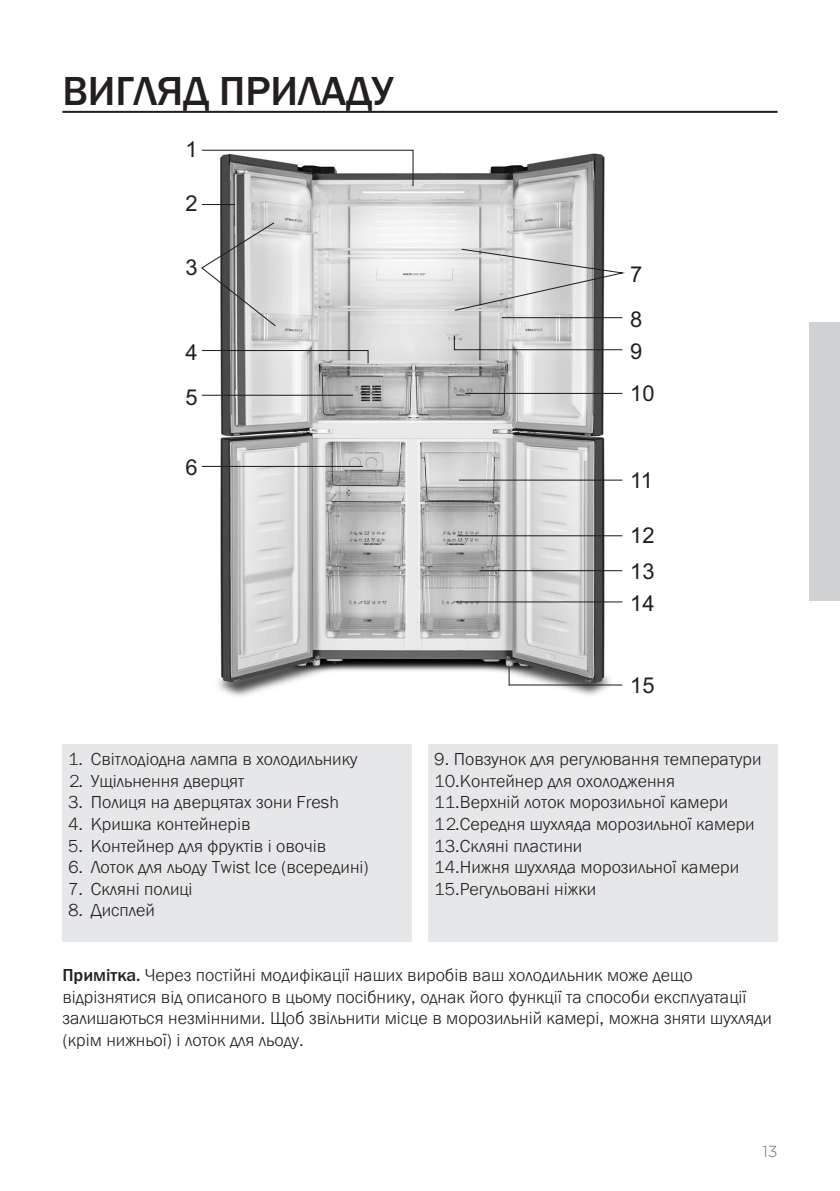
<style>
.page{position:relative;width:840px;height:1191px;background:#fff}
.page>*{position:absolute;margin:0;border:0;box-sizing:border-box;transform-origin:0 0}
.glavni_naslov{font:500 42px "Franklin Gothic URW";color:#231f20}
.t1{font:21.8px/44.4px "Arial";color:#231f20}
.seznam_stevilke_opis{font:300 18px "Franklin Gothic URW";color:#231f20}
.seznam{font:300 18px/21.6px "Franklin Gothic URW";color:#231f20}
.t2{font:300 16px "Gotham";color:#6c6d70}
.s1{font-weight:500}
</style>
<div class="page">
<hr style="left:62px;top:111px;width:715px;height:2px;background:#231f20">
<div style="left:808px;top:322px;width:31px;height:279px;background:#d1d2d4"></div>
<img style="left:219px;top:153px;width:390px;height:544px">
<svg style="left:201px;top:149px;width:213px;height:38px"></svg>
<svg style="left:201px;top:203px;width:424px;height:483px"></svg>
<hr style="left:479px;top:570px;width:143px;height:1px;background:#231f20">
<div style="left:62px;top:744px;width:349px;height:197px;background:#e6e7e9"></div>
<div style="left:428px;top:744px;width:349px;height:197px;background:#e6e7e9"></div>
<p class="glavni_naslov" style="left:62px;top:65px;width:332px">ВИГЛЯД ПРИЛАДУ</p>
<p class="t1" style="left:185px;top:128px;width:14px">1</p>
<p class="t1" style="left:185px;top:181px;width:14px">2</p>
<p class="t1" style="left:185px;top:245px;width:14px">3</p>
<p class="t1" style="left:185px;top:330px;width:14px">4<br>5</p>
<p class="t1" style="left:185px;top:445px;width:14px">6</p>
<p class="seznam_stevilke_opis" style="left:68px;top:748px;width:291px">1. Світлодіодна лампа в холодильнику</p>
<p class="seznam_stevilke_opis" style="left:68px;top:769px;width:178px">2. Ущільнення дверцят</p>
<p class="seznam_stevilke_opis" style="left:68px;top:791px;width:272px">3. Полиця на дверцятах зони Fresh</p>
<p class="seznam_stevilke_opis" style="left:68px;top:813px;width:184px">4. Кришка контейнерів</p>
<p class="seznam_stevilke_opis" style="left:68px;top:834px;width:259px">5. Контейнер для фруктів і овочів</p>
<p class="seznam_stevilke_opis" style="left:68px;top:856px;width:302px">6. Лоток для льоду Twist Ice (всередині)</p>
<p class="seznam_stevilke_opis" style="left:68px;top:877px;width:126px">7. Скляні полиці</p>
<p class="seznam_stevilke_opis" style="left:68px;top:899px;width:88px">8. Дисплей</p>
<p class="t1" style="left:630px;top:251px;width:14px;line-height:45.6px">7<br>8</p>
<p class="t1" style="left:630px;top:330px;width:26px;line-height:42.4px">9<br>10</p>
<p class="t1" style="left:630px;top:458px;width:24px">11</p>
<p class="t1" style="left:630px;top:517px;width:26px;line-height:36.2px">12<br>13</p>
<p class="t1" style="left:630px;top:581px;width:26px">14</p>
<p class="t1" style="left:630px;top:663px;width:26px">15</p>
<p class="seznam_stevilke_opis" style="left:434px;top:748px;width:329px">9. Повзунок для регулювання температури</p>
<p class="seznam_stevilke_opis" style="left:434px;top:769px;width:242px">10.Контейнер для охолодження</p>
<p class="seznam_stevilke_opis" style="left:434px;top:791px;width:295px">11.Верхній лоток морозильної камери</p>
<p class="seznam_stevilke_opis" style="left:434px;top:813px;width:322px">12.Середня шухляда морозильної камери</p>
<p class="seznam_stevilke_opis" style="left:434px;top:834px;width:149px">13.Скляні пластини</p>
<p class="seznam_stevilke_opis" style="left:434px;top:856px;width:306px">14.Нижня шухляда морозильної камери</p>
<p class="seznam_stevilke_opis" style="left:434px;top:877px;width:163px">15.Регульовані ніжки</p>
<p class="seznam" style="left:62px;top:964px;width:710px"><span class="s1">Примітка.</span> Через постійні модифікації наших виробів ваш холодильник може дещо відрізнятися від описаного в цьому посібнику, однак його функції та способи експлуатації залишаються незмінними. Щоб звільнити місце в морозильній камері, можна зняти шухляди (крім нижньої) і лоток для льоду.</p>
<p class="t2" style="left:762px;top:1140px;width:17px">13</p>
</div>
